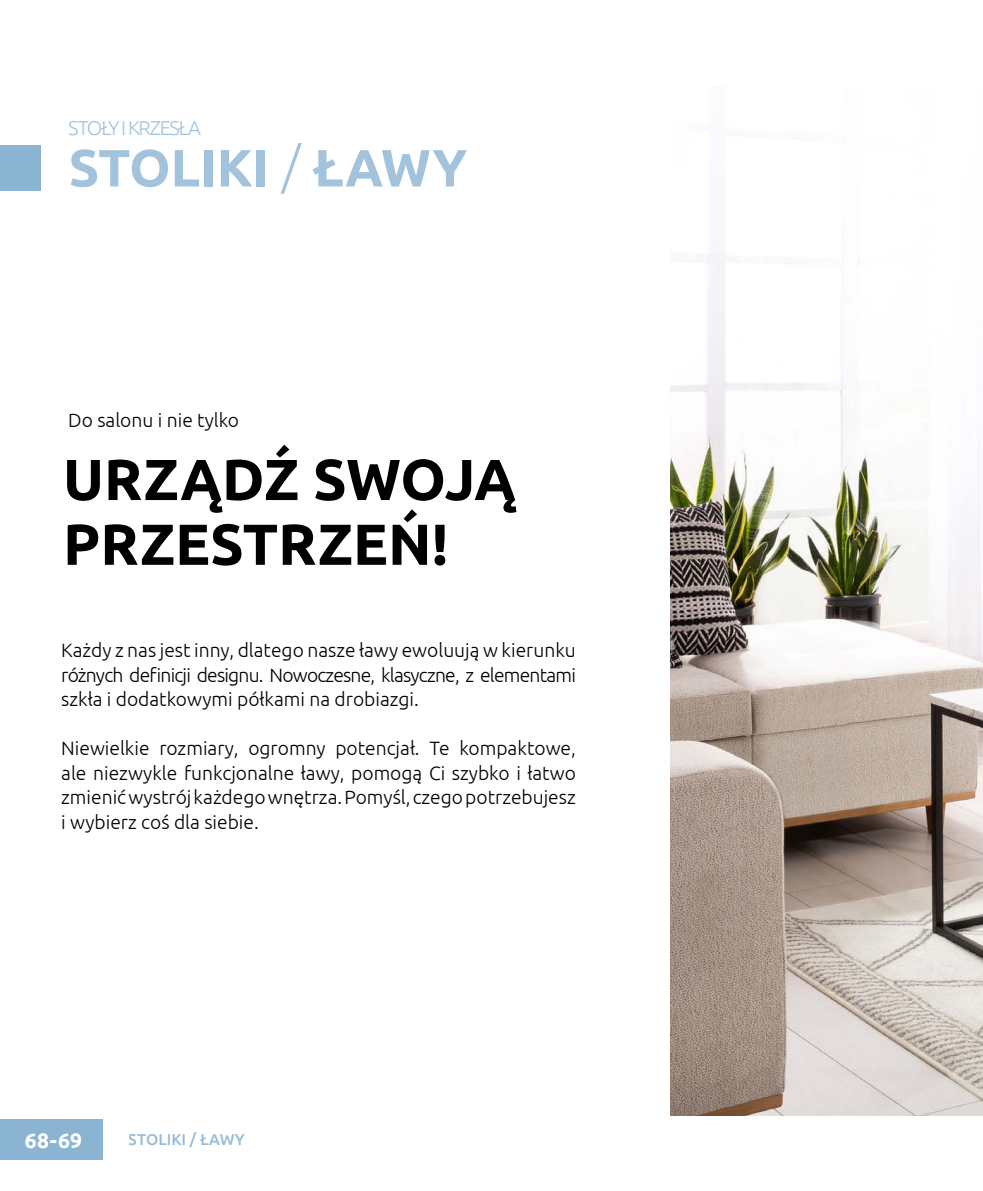
<style>
.page{position:relative;width:983px;height:1191px;background:#fff}
.page>*{position:absolute;margin:0;border:0;box-sizing:border-box;transform-origin:0 0}
.t1{font:700 57.75px/64.8px "Ubuntu";color:#000}
.t2{font:700 52.32px "Ubuntu";color:#8bb4d2}
.t3{font:700 21px "Ubuntu";color:#fff}
.t4{font:300 20.12px "Ubuntu";letter-spacing:-.07em;color:#8bb4d2}
.t5{font:300 19.25px/24.5px "Ubuntu";color:#000;text-align:justify}
.t6{font:500 15.75px "Ubuntu";color:#8bb4d2}
.s1{font-weight:300}
</style>
<div class="page">
<div style="left:0;top:1119px;width:103px;height:40px;background:#8bb4d2"></div>
<img style="left:670px;top:245px;width:312px;height:870px">
<div style="left:0;top:146px;width:41px;height:45px;background:#8bb4d2"></div>
<p class="t4" style="left:69px;top:116px;width:134px">STOŁY I KRZESŁA</p>
<h2 class="t2" style="left:69px;top:136px;width:400px">STOLIKI <span class="s1">/</span> ŁAWY</h2>
<p class="t5" style="left:68px;top:407px;width:172px">Do salonu i nie tylko</p>
<h1 class="t1" style="left:63px;top:446px;width:454px">URZĄDŹ SWOJĄ<br>PRZESTRZEŃ!</h1>
<p class="t5" style="left:61px;top:638px;width:516px">Każdy z nas jest inny, dlatego nasze ławy ewoluują w kierunku różnych definicji designu. Nowoczesne, klasyczne, z elementami szkła i dodatkowymi półkami na drobiazgi.</p>
<p class="t5" style="left:61px;top:736px;width:516px">Niewielkie rozmiary, ogromny potencjał. Te kompaktowe, ale niezwykle funkcjonalne ławy, pomogą Ci szybko i łatwo zmienić wystrój każdego wnętrza. Pomyśl, czego potrzebujesz i wybierz coś dla siebie.</p>
<p class="t3" style="left:25px;top:1127px;width:59px">68-69</p>
<p class="t6" style="left:129px;top:1129px;width:117px">STOLIKI / ŁAWY</p>
</div>
